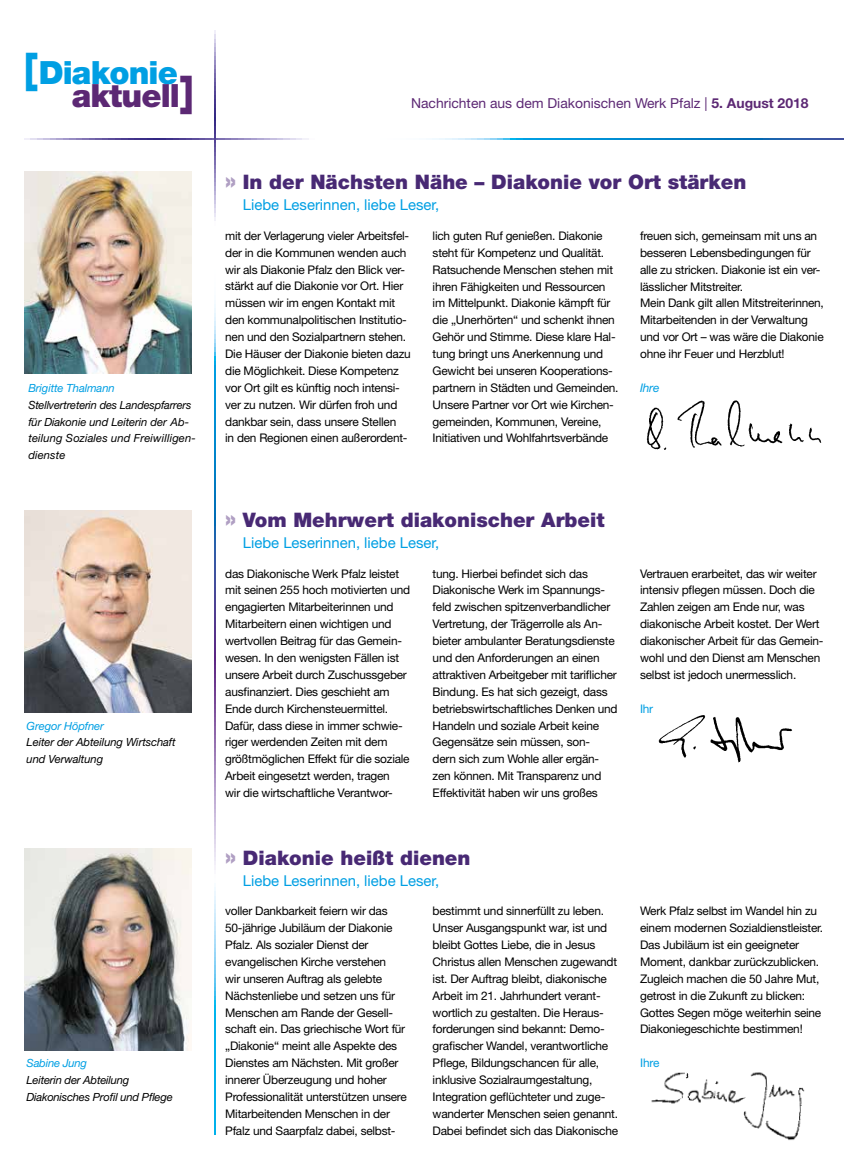
<style>
.page{position:relative;width:844px;height:1170px;background:#fff}
.page>*{position:absolute;margin:0;border:0;box-sizing:border-box;transform-origin:0 0}
.t1{font:900 32px/23.5px "Helvetica Neue LT Std";letter-spacing:-.03em;color:#009fe3}
.t2{font:900 20px "Helvetica Neue LT Std";color:#482974}
.t3{font:15px "Helvetica Neue LT Std";color:#009fe3}
.t4{font:13.75px "Helvetica Neue LT Std";color:#5c2874}
.t5{font:11.88px/16.9px "Helvetica Neue LT Std";letter-spacing:-.02em;color:#000}
.t6{font:11.88px "Helvetica Neue LT Std";letter-spacing:-.02em;color:#009fe3}
.t7{font:italic 11.88px "Helvetica Neue LT Std";color:#009fe3}
.t8{font:italic 11.25px/16.9px "Helvetica Neue LT Std";letter-spacing:-.01em;color:#000}
.t9{font:italic 11.25px "Helvetica Neue LT Std";letter-spacing:-.01em;color:#009fe3}
.s1{font-size:42.75px}
.s2{color:#5c2874}
.s3{font-size:42.75px;color:#5c2874}
.s4{font-weight:700}
.s5{font-size:25px;color:#b09fc3}
</style>
<div class="page">
<svg style="left:24px;top:138px;width:819px;height:2px"></svg>
<svg style="left:214px;top:30px;width:1px;height:1104px"></svg>
<img style="left:25px;top:172px;width:166px;height:202px">
<img style="left:651px;top:1072px;width:154px;height:68px">
<img style="left:658px;top:715px;width:135px;height:48px">
<img style="left:25px;top:510px;width:166px;height:202px">
<img style="left:646px;top:400px;width:176px;height:50px">
<img style="left:25px;top:848px;width:166px;height:202px">
<h1 class="t1" style="left:72px;top:61px;width:122px;text-indent:-47px"><span class="s1">[</span>Diakonie <span class="s2">aktuell</span><span class="s3">]</span></h1>
<p class="t9" style="left:28px;top:381px;width:88px">Brigitte Thalmann</p>
<p class="t8" style="left:28px;top:396px;width:169px">Stellvertreterin des Landespfarrers für Diakonie und Leiterin der Ab&shy;teilung Soziales und Freiwilligen&shy;dienste</p>
<p class="t9" style="left:27px;top:718px;width:79px">Gregor Höpfner</p>
<p class="t8" style="left:27px;top:733px;width:150px">Leiter der Abteilung Wirtschaft und Verwaltung</p>
<p class="t9" style="left:27px;top:1056px;width:62px">Sabine Jung</p>
<p class="t8" style="left:27px;top:1071px;width:148px">Leiterin der Abteilung<br>Diakonisches Profil und Pflege</p>
<p class="t4" style="left:411px;top:95px;width:399px">Nachrichten aus dem Diakonischen Werk Pfalz | <span class="s4">5. August 2018</span></p>
<h2 class="t2" style="left:225px;top:170px;width:522px"><span class="s5">»</span> In der Nächsten Nähe – Diakonie vor Ort stärken</h2>
<p class="t3" style="left:243px;top:196px;width:198px">Liebe Leserinnen, liebe Leser,</p>
<p class="t5" style="left:640px;top:227px;width:185px">freuen sich, gemeinsam mit uns an besseren Lebensbedingungen für alle zu stricken. Diakonie ist ein ver&shy;lässlicher Mitstreiter.<br>Mein Dank gilt allen Mitstreiterinnen, Mitarbeitenden in der Verwaltung und vor Ort – was wäre die Diakonie ohne ihr Feuer und Herzblut!</p>
<p class="t7" style="left:640px;top:380px;width:21px">Ihre</p>
<p class="t5" style="left:432px;top:227px;width:187px">lich guten Ruf genießen. Diakonie steht für Kompetenz und Qualität.<br>Ratsuchende Menschen stehen mit ihren Fähigkeiten und Ressourcen im Mittelpunkt. Diakonie kämpft für die „Unerhörten“ und schenkt ihnen Gehör und Stimme. Diese klare Hal&shy;tung bringt uns Anerkennung und Gewicht bei unseren Kooperations&shy;partnern in Städten und Gemeinden.<br>Unsere Partner vor Ort wie Kirchen&shy;gemeinden, Kommunen, Vereine, Initiativen und Wohlfahrtsverbände</p>
<p class="t5" style="left:225px;top:227px;width:187px">mit der Verlagerung vieler Arbeitsfel&shy;der in die Kommunen wenden auch wir als Diakonie Pfalz den Blick ver&shy;stärkt auf die Diakonie vor Ort. Hier müssen wir im engen Kontakt mit den kommunalpolitischen Institutio&shy;nen und den Sozialpartnern stehen.<br>Die Häuser der Diakonie bieten dazu die Möglichkeit. Diese Kompetenz vor Ort gilt es künftig noch intensi&shy;ver zu nutzen. Wir dürfen froh und dankbar sein, dass unsere Stellen<br>in den Regionen einen außerordent-</p>
<h2 class="t2" style="left:225px;top:508px;width:381px"><span class="s5">»</span> Vom Mehrwert diakonischer Arbeit</h2>
<p class="t3" style="left:243px;top:534px;width:198px">Liebe Leserinnen, liebe Leser,</p>
<p class="t5" style="left:225px;top:564px;width:186px">das Diakonische Werk Pfalz leistet mit seinen 255 hoch motivierten und engagierten Mitarbeiterinnen und Mitarbeitern einen wichtigen und wertvollen Beitrag für das Gemein&shy;wesen. In den wenigsten Fällen ist unsere Arbeit durch Zuschussgeber ausfinanziert. Dies geschieht am Ende durch Kirchensteuermittel.<br>Dafür, dass diese in immer schwie&shy;riger werdenden Zeiten mit dem größtmöglichen Effekt für die soziale Arbeit eingesetzt werden, tragen<br>wir die wirtschaftliche Verantwor-</p>
<p class="t5" style="left:640px;top:564px;width:185px">Vertrauen erarbeitet, das wir weiter intensiv pflegen müssen. Doch die Zahlen zeigen am Ende nur, was diakonische Arbeit kostet. Der Wert diakonischer Arbeit für das Gemein&shy;wohl und den Dienst am Menschen selbst ist jedoch unermesslich.</p>
<p class="t5" style="left:432px;top:564px;width:186px">tung. Hierbei befindet sich das Diakonische Werk im Spannungs&shy;feld zwischen spitzenverbandlicher Vertretung, der Trägerrolle als An&shy;bieter ambulanter Beratungsdienste und den Anforderungen an einen attraktiven Arbeitgeber mit tariflicher Bindung. Es hat sich gezeigt, dass betriebswirtschaftliches Denken und Handeln und soziale Arbeit keine Gegensätze sein müssen, son-<br>dern sich zum Wohle aller ergän&shy;zen können. Mit Transparenz und Effektivität haben wir uns großes</p>
<p class="t6" style="left:640px;top:701px;width:15px">Ihr</p>
<h2 class="t2" style="left:225px;top:845px;width:247px"><span class="s5">»</span> Diakonie heißt dienen</h2>
<p class="t3" style="left:243px;top:871px;width:198px">Liebe Leserinnen, liebe Leser,</p>
<p class="t5" style="left:225px;top:902px;width:183px">voller Dankbarkeit feiern wir das 50-jährige Jubiläum der Diakonie Pfalz. Als sozialer Dienst der evangelischen Kirche verstehen<br>wir unseren Auftrag als gelebte Nächstenliebe und setzen uns für Menschen am Rande der Gesell&shy;schaft ein. Das griechische Wort für „Diakonie“ meint alle Aspekte des Dienstes am Nächsten. Mit großer innerer Überzeugung und hoher Professionalität unterstützen unsere Mitarbeitenden Menschen in der Pfalz und Saarpfalz dabei, selbst-</p>
<p class="t5" style="left:640px;top:902px;width:184px">Werk Pfalz selbst im Wandel hin zu einem modernen Sozialdienstleister.<br>Das Jubiläum ist ein geeigneter Moment, dankbar zurückzublicken.<br>Zugleich machen die 50 Jahre Mut, getrost in die Zukunft zu blicken:<br>Gottes Segen möge weiterhin seine Diakoniegeschichte bestimmen!</p>
<p class="t5" style="left:432px;top:902px;width:187px">bestimmt und sinnerfüllt zu leben.<br>Unser Ausgangspunkt war, ist und bleibt Gottes Liebe, die in Jesus Christus allen Menschen zugewandt ist. Der Auftrag bleibt, diakonische Arbeit im 21. Jahrhundert verant&shy;wortlich zu gestalten. Die Heraus&shy;forderungen sind bekannt: Demo&shy;grafischer Wandel, verantwortliche Pflege, Bildungschancen für alle, inklusive Sozialraumgestaltung, Integration geflüchteter und zuge&shy;wanderter Menschen seien genannt.<br>Dabei befindet sich das Diakonische</p>
<p class="t6" style="left:640px;top:1055px;width:21px">Ihre</p>
</div>
